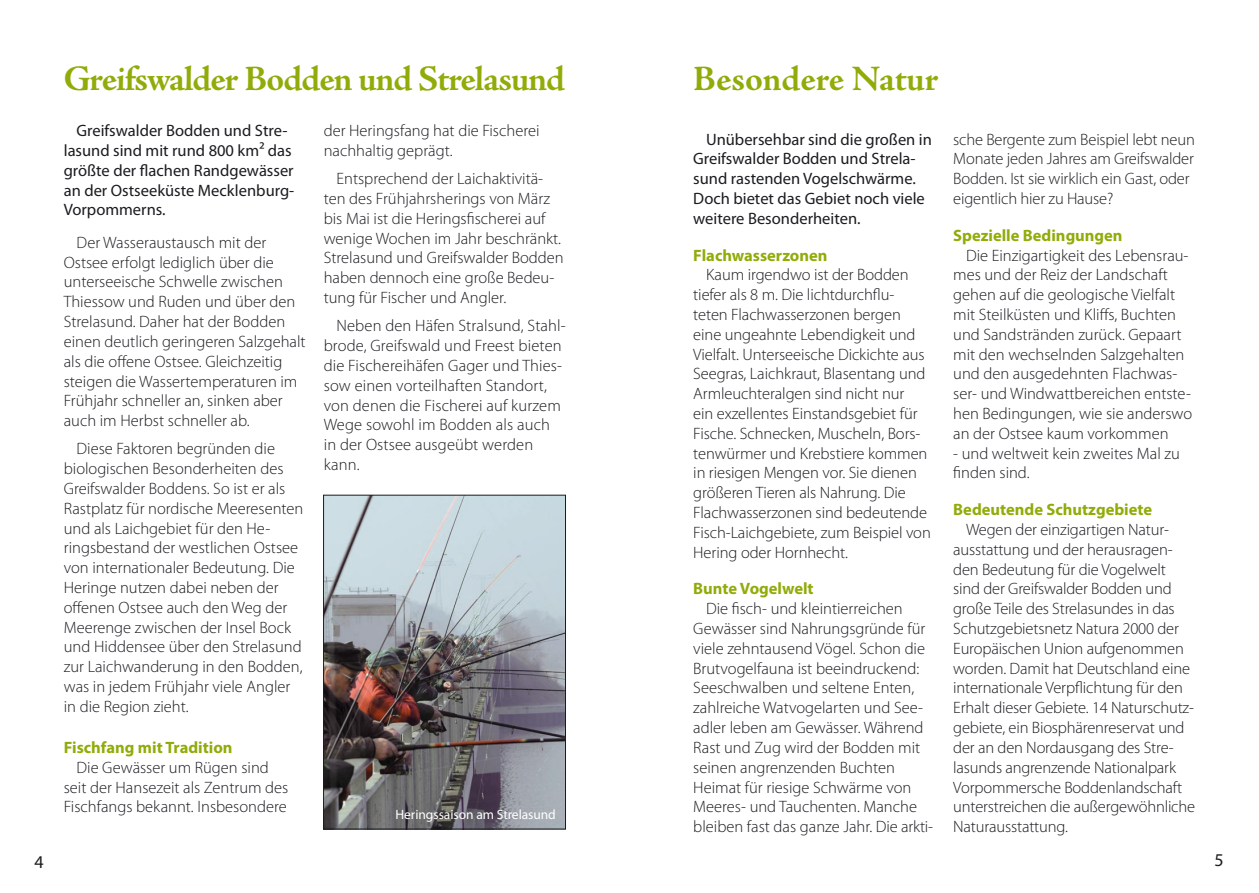
<style>
.page{position:relative;width:1259px;height:893px;background:#fff}
.page>*{position:absolute;margin:0;border:0;box-sizing:border-box;transform-origin:0 0}
.t1{font:700 36px "Adobe Jenson Pro";letter-spacing:-.03em;color:#90ac09}
.t2{font:700 36px "Adobe Jenson Pro";letter-spacing:-.005em;color:#90ac09}
.t3{font:18px "Myriad Pro";color:#1b1c20}
.t4{font:300 16.5px/19.8px "Myriad Pro";color:#1b1c20}
.t5{font:16.5px/19.8px "Myriad Pro";color:#1b1c20}
.t6{font:700 16.5px "Myriad Pro";color:#90ac09}
.t7{font:13.5px "Myriad Pro";letter-spacing:-.005em;color:#fff}
</style>
<div class="page">
<img style="left:325px;top:497px;width:239px;height:330px">
<div style="left:323px;top:495px;width:243px;height:334px;border:1px solid #1b1c20"></div>
<h1 class="t1" style="left:64px;top:58px;width:503px">Greifswalder Bodden und Strelasund</h1>
<p class="t5" style="left:64px;top:121px;width:232px;text-indent:13px">Greifswalder Bodden und Stre&shy;lasund sind mit rund 800 km² das größte der flachen Randgewässer an der Ostseeküste Mecklenburg-<br>Vorpommerns.</p>
<p class="t4" style="left:64px;top:233px;width:243px;text-indent:13px">Der Wasseraustausch mit der Ostsee erfolgt lediglich über die unterseeische Schwelle zwischen Thiessow und Ruden und über den Strelasund. Daher hat der Bodden einen deutlich geringeren Salzgehalt als die offene Ostsee. Gleichzeitig steigen die Wassertemperaturen im Frühjahr schneller an, sinken aber auch im Herbst schneller ab.</p>
<p class="t4" style="left:64px;top:439px;width:241px;text-indent:13px">Diese Faktoren begründen die biologischen Besonderheiten des<br>Greifswalder Boddens. So ist er als<br>Rastplatz für nordische Meeresenten und als Laichgebiet für den He&shy;ringsbestand der westlichen Ostsee von internationaler Bedeutung. Die<br>Heringe nutzen dabei neben der offenen Ostsee auch den Weg der<br>Meerenge zwischen der Insel Bock und Hiddensee über den Strelasund zur Laichwanderung in den Bodden, was in jedem Frühjahr viele Angler in die Region zieht.</p>
<p class="t6" style="left:64px;top:738px;width:170px">Fischfang mit Tradition</p>
<p class="t4" style="left:64px;top:758px;width:226px;text-align:center">Die Gewässer um Rügen sind<br>seit der Hansezeit als Zentrum des<br>Fischfangs bekannt. Insbesondere</p>
<p class="t4" style="left:324px;top:121px;width:217px">der Heringsfang hat die Fischerei nachhaltig geprägt.</p>
<p class="t4" style="left:324px;top:169px;width:241px;text-indent:13px">Entsprechend der Laichaktivitä&shy;ten des Frühjahrsherings von März bis Mai ist die Heringsfischerei auf wenige Wochen im Jahr beschränkt.<br>Strelasund und Greifswalder Bodden haben dennoch eine große Bedeu&shy;tung für Fischer und Angler.</p>
<p class="t4" style="left:324px;top:316px;width:243px;text-indent:13px">Neben den Häfen Stralsund, Stahl&shy;brode, Greifswald und Freest bieten die Fischereihäfen Gager und Thies&shy;sow einen vorteilhaften Standort, von denen die Fischerei auf kurzem<br>Wege sowohl im Bodden als auch in der Ostsee ausgeübt werden kann.</p>
<p class="t7" style="left:395px;top:807px;width:162px">Heringssaison am Strelasund</p>
<h1 class="t2" style="left:693px;top:58px;width:247px">Besondere Natur</h1>
<p class="t5" style="left:693px;top:130px;width:240px;text-indent:13px">Unübersehbar sind die großen in<br>Greifswalder Bodden und Strela&shy;sund rastenden Vogelschwärme.<br>Doch bietet das Gebiet noch viele weitere Besonderheiten.</p>
<p class="t6" style="left:693px;top:246px;width:136px">Flachwasserzonen</p>
<p class="t4" style="left:693px;top:265px;width:239px;text-indent:13px">Kaum irgendwo ist der Bodden tiefer als 8 m. Die lichtdurchflu&shy;teten Flachwasserzonen bergen eine ungeahnte Lebendigkeit und Vielfalt. Unterseeische Dickichte aus Seegras, Laichkraut, Blasentang und Armleuchteralgen sind nicht nur<br>ein exzellentes Einstandsgebiet für Fische. Schnecken, Muscheln, Bors&shy;tenwürmer und Krebstiere kommen in riesigen Mengen vor. Sie dienen größeren Tieren als Nahrung. Die Flachwasserzonen sind bedeutende Fisch-Laichgebiete, zum Beispiel von Hering oder Hornhecht.</p>
<p class="t6" style="left:693px;top:580px;width:122px">Bunte Vogelwelt</p>
<p class="t4" style="left:693px;top:599px;width:241px;text-indent:13px">Die fisch- und kleintierreichen Gewässer sind Nahrungsgründe für viele zehntausend Vögel. Schon die Brutvogelfauna ist beeindruckend:<br>Seeschwalben und seltene Enten, zahlreiche Watvogelarten und See&shy;adler leben am Gewässer. Während Rast und Zug wird der Bodden mit seinen angrenzenden Buchten Heimat für riesige Schwärme von Meeres- und Tauchenten. Manche bleiben fast das ganze Jahr. Die arkti-</p>
<p class="t4" style="left:953px;top:129px;width:243px">sche Bergente zum Beispiel lebt neun Monate jeden Jahres am Greifswalder Bodden. Ist sie wirklich ein Gast, oder eigentlich hier zu Hause?</p>
<p class="t6" style="left:953px;top:226px;width:171px">Spezielle Bedingungen</p>
<p class="t4" style="left:953px;top:245px;width:240px;text-indent:13px">Die Einzigartigkeit des Lebensrau&shy;mes und der Reiz der Landschaft gehen auf die geologische Vielfalt mit Steilküsten und Kliffs, Buchten und Sandstränden zurück. Gepaart mit den wechselnden Salzgehalten und den ausgedehnten Flachwas&shy;ser- und Windwattbereichen entste&shy;hen Bedingungen, wie sie anderswo an der Ostsee kaum vorkommen</p>
<p class="t4" style="left:953px;top:443px;width:228px">- und weltweit kein zweites Mal zu finden sind.</p>
<p class="t6" style="left:953px;top:500px;width:200px">Bedeutende Schutzgebiete</p>
<p class="t4" style="left:953px;top:520px;width:243px;text-indent:13px">Wegen der einzigartigen Natur&shy;ausstattung und der herausragen&shy;den Bedeutung für die Vogelwelt sind der Greifswalder Bodden und große Teile des Strelasundes in das Schutzgebietsnetz Natura 2000 der Europäischen Union aufgenommen worden. Damit hat Deutschland eine internationale Verpflichtung für den Erhalt dieser Gebiete. 14 Naturschutz&shy;gebiete, ein Biosphärenreservat und der an den Nordausgang des Stre&shy;lasunds angrenzende Nationalpark Vorpommersche Boddenlandschaft unterstreichen die außergewöhnliche Naturausstattung.</p>
<p class="t3" style="left:34px;top:852px;width:11px">4</p>
<p class="t3" style="left:1214px;top:850px;width:11px">5</p>
</div>
